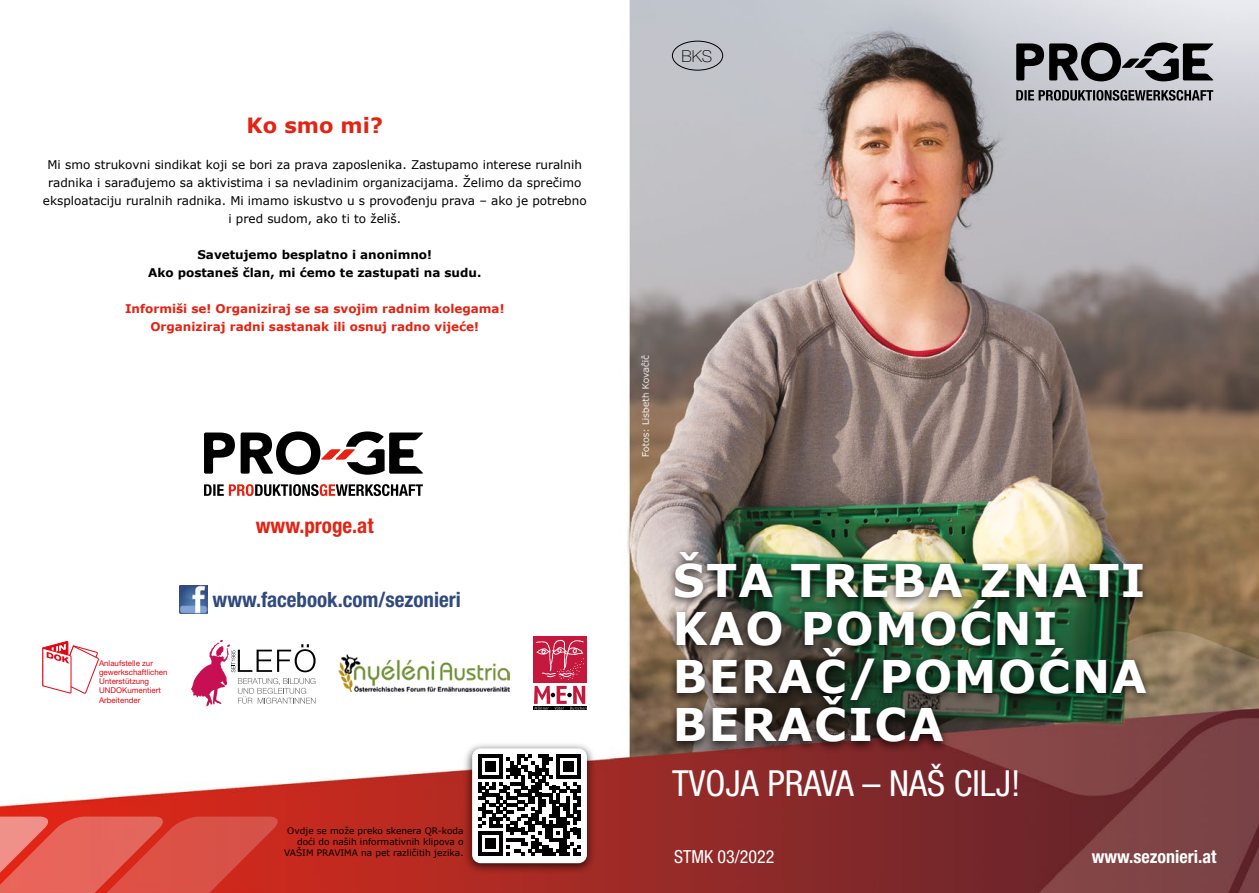
<style>
.page{position:relative;width:1259px;height:893px;background:#fff}
.page>*{position:absolute;margin:0;border:0;box-sizing:border-box;transform-origin:0 0}
.t1{font:700 45px/48px "Verdana";letter-spacing:.035em;color:#fff}
.t2{font:condensed 36px "Helvetica Neue LT Std";color:#fff}
.t3{font:700 condensed 21px "Helvetica Neue LT Std";color:#314a7e}
.t4{font:700 condensed 21px "Helvetica Neue LT Std";color:#e42313}
.t5{font:700 21px "Verdana";color:#e42313}
.t6{font:700 condensed 18px "Helvetica Neue LT Std";color:#fff}
.t7{font:condensed 18px "Helvetica Neue LT Std";color:#fff}
.t8{font:100 16.5px "Helvetica Neue LT Std";color:#000}
.t9{font:12px/18px "Verdana";color:#000;text-align:center}
.t10{font:700 12px/18px "Verdana";color:#e42313;text-align:center}
.t11{font:700 12px/18px "Verdana";color:#000;text-align:center}
.t12{font:9px/10.8px "Verdana";color:#000;text-align:right}
.t13{font:7.95px/9.3px "Helvetica Neue";color:#e30613}
</style>
<div class="page">
<img style="left:0;top:0;width:1259px;height:893px">
<svg style="left:0;top:816px;width:279px;height:77px"></svg>
<svg style="left:1016px;top:43px;width:197px;height:58px"></svg>
<svg style="left:43px;top:642px;width:56px;height:52px"></svg>
<svg style="left:191px;top:640px;width:124px;height:66px"></svg>
<div style="left:534px;top:637px;width:53px;height:46px;background:#c6183d"></div>
<svg style="left:535px;top:640px;width:49px;height:40px"></svg>
<svg style="left:534px;top:686px;width:52px;height:24px"></svg>
<img style="left:339px;top:655px;width:171px;height:37px">
<img style="left:179px;top:585px;width:28px;height:28px">
<div style="left:463px;top:741px;width:133px;height:133px;background:#000;opacity:.75"></div>
<div style="left:472px;top:748px;width:115px;height:115px;background:#fff;border-radius:9px"></div>
<svg style="left:478px;top:754px;width:102px;height:102px"></svg>
<div style="left:666px;top:546px;width:488px;height:207px;background:#000;opacity:.85"></div>
<svg style="left:204px;top:431px;width:219px;height:65px"></svg>
<div style="left:672px;top:41px;width:51px;height:30px;border:1px solid #000;border-radius:50%"></div>
<h3 class="t5" style="left:246px;top:111px;width:138px">Ko smo mi?</h3>
<p class="t9" style="left:43px;top:156px;width:545px">Mi smo strukovni sindikat koji se bori za prava zaposlenika. Zastupamo interese ruralnih radnika i sarađujemo sa aktivistima i sa nevladinim organizacijama. Želimo da sprečimo eksploataciju ruralnih radnika. Mi imamo iskustvo u s provođenju prava – ako je potrebno i pred sudom, ako ti to želiš.</p>
<p class="t11" style="left:148px;top:246px;width:335px">Savetujemo besplatno i anonimno!<br>Ako postaneš član, mi ćemo te zastupati na sudu.</p>
<p class="t10" style="left:125px;top:300px;width:381px">Informiši se! Organiziraj se sa svojim radnim kolegama!<br>Organiziraj radni sastanak ili osnuj radno vijeće!</p>
<h3 class="t4" style="left:256px;top:513px;width:119px">www.proge.at</h3>
<p class="t13" style="left:99px;top:658px;width:70px">Anlaufstelle zur gewerkschaftlichen<br>Unterstützung<br>UNDOKumentiert<br>Arbeitender</p>
<h3 class="t3" style="left:213px;top:587px;width:250px">www.facebook.com/sezonieri</h3>
<p class="t12" style="left:284px;top:825px;width:181px">Ovdje se može preko skenera QR-koda doći do naših informativnih klipova o<br>VAŠIM PRAVIMA na pet različitih jezika.</p>
<h3 class="t8" style="left:681px;top:46px;width:32px">BKS</h3>
<h1 class="t1" style="left:673px;top:556px;width:475px">ŠTA TREBA ZNATI<br>KAO POMOĆNI<br>BERAČ/POMOĆNA<br>BERAČICA</h1>
<h2 class="t2" style="left:672px;top:762px;width:350px">TVOJA PRAVA – NAŠ CILJ!</h2>
<h3 class="t7" style="left:674px;top:846px;width:102px">STMK 03/2022</h3>
<h3 class="t6" style="left:1091px;top:846px;width:126px">www.sezonieri.at</h3>
</div>
